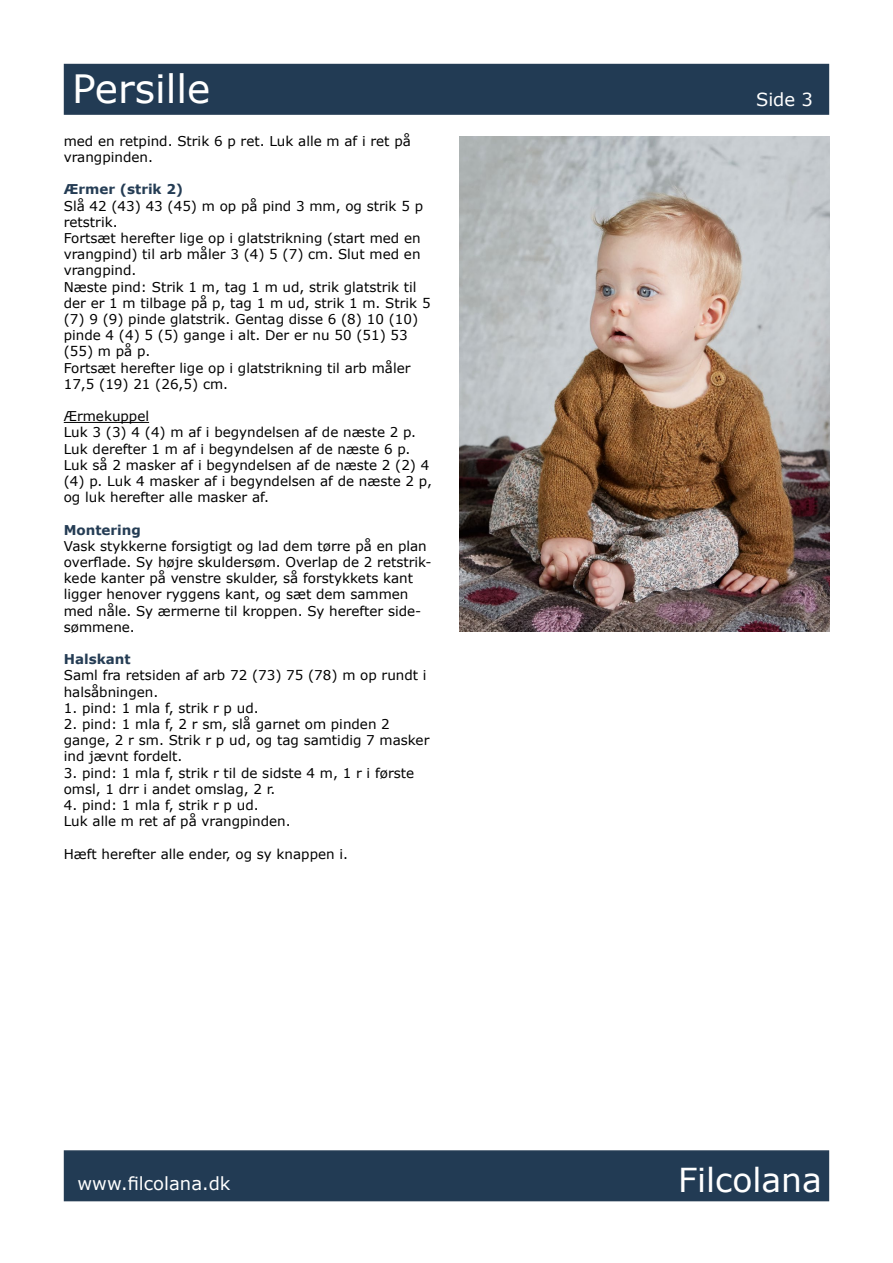
<style>
.page{position:relative;width:893px;height:1263px;background:#fff}
.page>*{position:absolute;margin:0;border:0;box-sizing:border-box;transform-origin:0 0}
.t1{font:39px "Verdana";color:#fff}
.t2{font:33px "Verdana";color:#fff}
.t3{font:18px "Verdana";color:#fff}
.t4{font:13.5px/16.2px "Verdana";color:#000}
.t5{font:700 13.5px "Verdana";color:#243c54}
</style>
<div class="page">
<div style="left:64px;top:64px;width:765px;height:51px;background:#223b54;border:2px solid #243c54"></div>
<div style="left:64px;top:1150px;width:765px;height:51px;background:#223b54;border:2px solid #243c54"></div>
<hr style="left:64px;top:422px;width:85px;height:1px;background:#000">
<img style="left:459px;top:136px;width:370px;height:496px">
<h1 class="t1" style="left:72px;top:62px;width:140px">Persille</h1>
<p class="t4" style="left:64px;top:133px;width:349px">med en retpind. Strik 6 p ret. Luk alle m af i ret på vrangpinden.</p>
<p class="t5" style="left:64px;top:180px;width:121px">Ærmer (strik 2)</p>
<p class="t4" style="left:64px;top:197px;width:368px">Slå 42 (43) 43 (45) m op på pind 3 mm, og strik 5 p retstrik.<br>Fortsæt herefter lige op i glatstrikning (start med en vrangpind) til arb måler 3 (4) 5 (7) cm. Slut med en vrangpind.<br>Næste pind: Strik 1 m, tag 1 m ud, strik glatstrik til der er 1 m tilbage på p, tag 1 m ud, strik 1 m. Strik 5 (7) 9 (9) pinde glatstrik. Gentag disse 6 (8) 10 (10) pinde 4 (4) 5 (5) gange i alt. Der er nu 50 (51) 53 (55) m på p.<br>Fortsæt herefter lige op i glatstrikning til arb måler 17,5 (19) 21 (26,5) cm.</p>
<p class="t4" style="left:64px;top:408px;width:370px">Ærmekuppel<br>Luk 3 (3) 4 (4) m af i begyndelsen af de næste 2 p.<br>Luk derefter 1 m af i begyndelsen af de næste 6 p.<br>Luk så 2 masker af i begyndelsen af de næste 2 (2) 4 (4) p. Luk 4 masker af i begyndelsen af de næste 2 p, og luk herefter alle masker af.</p>
<p class="t5" style="left:64px;top:520px;width:79px">Montering</p>
<p class="t4" style="left:64px;top:538px;width:369px">Vask stykkerne forsigtigt og lad dem tørre på en plan overflade. Sy højre skuldersøm. Overlap de 2 retstrik&shy;kede kanter på venstre skulder, så forstykkets kant ligger henover ryggens kant, og sæt dem sammen med nåle. Sy ærmerne til kroppen. Sy herefter side&shy;sømmene.</p>
<p class="t5" style="left:64px;top:650px;width:68px">Halskant</p>
<p class="t4" style="left:64px;top:667px;width:364px">Saml fra retsiden af arb 72 (73) 75 (78) m op rundt i halsåbningen.</p>
<p class="t4" style="left:64px;top:700px;width:196px">1. pind: 1 mla f, strik r p ud.</p>
<p class="t4" style="left:64px;top:716px;width:367px">2. pind: 1 mla f, 2 r sm, slå garnet om pinden 2 gange, 2 r sm. Strik r p ud, og tag samtidig 7 masker ind jævnt fordelt.</p>
<p class="t4" style="left:64px;top:764px;width:352px">3. pind: 1 mla f, strik r til de sidste 4 m, 1 r i første omsl, 1 drr i andet omslag, 2 r.</p>
<p class="t4" style="left:64px;top:797px;width:228px">4. pind: 1 mla f, strik r p ud.<br>Luk alle m ret af på vrangpinden.</p>
<p class="t4" style="left:64px;top:845px;width:286px">Hæft herefter alle ender, og sy knappen i.</p>
<h3 class="t3" style="left:756px;top:87px;width:58px">Side 3</h3>
<h3 class="t3" style="left:78px;top:1171px;width:154px">www.filcolana.dk</h3>
<h2 class="t2" style="left:678px;top:1157px;width:145px">Filcolana</h2>
</div>
